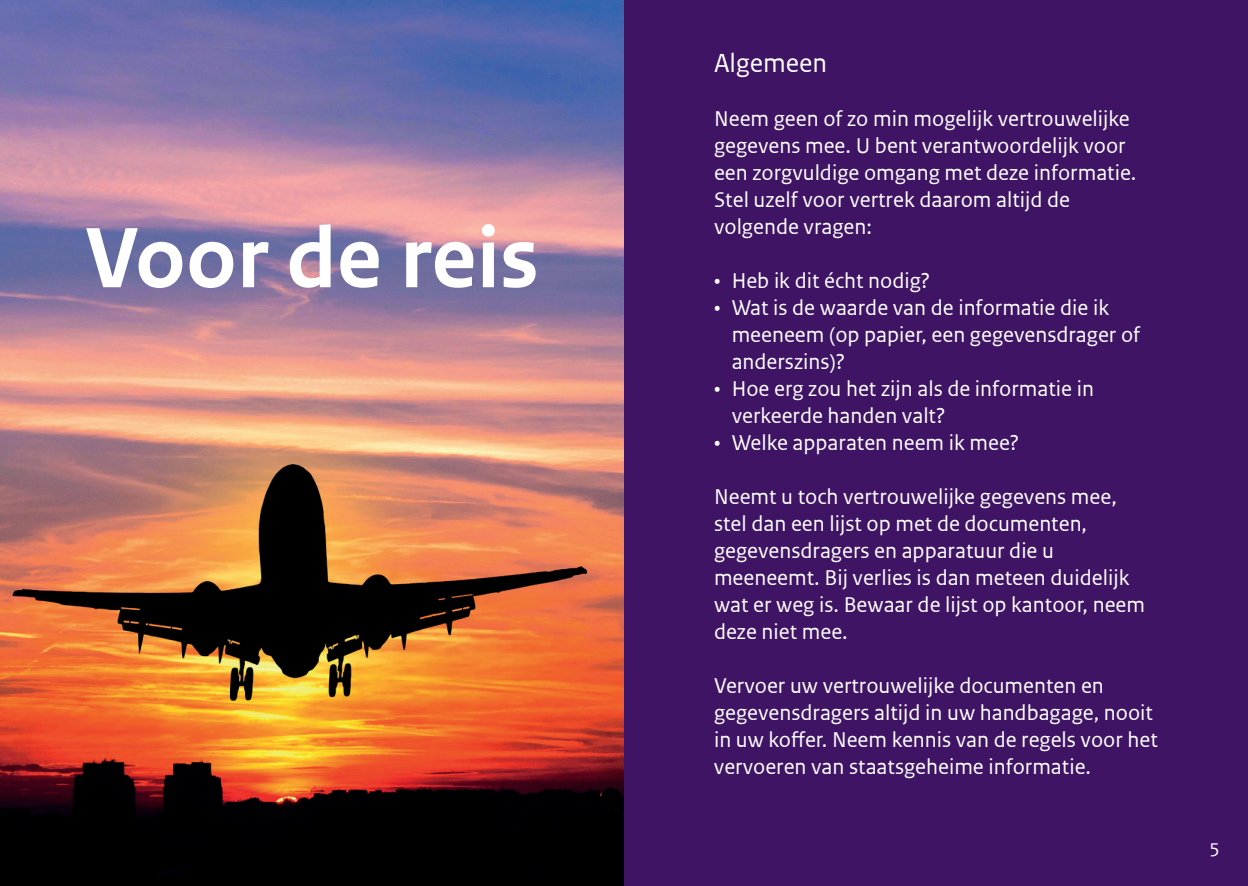
<style>
.page{position:relative;width:1248px;height:886px;background:#fff}
.page>*{position:absolute;margin:0;border:0;box-sizing:border-box;transform-origin:0 0}
.t1{font:700 90px "Rijksoverheid Sans Text TT";color:#fff}
.t2{font:27.5px "Rijksoverheid Sans Text TT";color:#fff}
.t3{font:22.5px/27px "Rijksoverheid Sans Text TT";color:#fff}
.t4{font:20px "Rijksoverheid Sans Text TT";color:#fff}
</style>
<div class="page">
<img style="left:0;top:0;width:624px;height:886px">
<div style="left:624px;top:0;width:623px;height:886px;background:#3f1464"></div>
<h1 class="t1" style="left:85px;top:207px;width:455px">Voor de reis</h1>
<p class="t2" style="left:714px;top:47px;width:114px">Algemeen</p>
<p class="t3" style="left:714px;top:105px;width:424px">Neem geen of zo min mogelijk vertrouwelijke gegevens mee. U bent verantwoordelijk voor een zorgvuldige omgang met deze informatie.<br>Stel uzelf voor vertrek daarom altijd de volgende vragen:</p>
<p class="t3" style="left:714px;top:267px;width:218px">• Heb ik dit écht nodig?</p>
<p class="t3" style="left:731px;top:294px;width:410px;text-indent:-18px">• Wat is de waarde van de informatie die ik meeneem (op papier, een gegevensdrager of anderszins)?</p>
<p class="t3" style="left:731px;top:375px;width:364px;text-indent:-18px">• Hoe erg zou het zijn als de informatie in verkeerde handen valt?</p>
<p class="t3" style="left:714px;top:429px;width:307px">• Welke apparaten neem ik mee?</p>
<p class="t3" style="left:714px;top:483px;width:432px">Neemt u toch vertrouwelijke gegevens mee, stel dan een lijst op met de documenten, gegevensdragers en apparatuur die u meeneemt. Bij verlies is dan meteen duidelijk wat er weg is. Bewaar de lijst op kantoor, neem deze niet mee.</p>
<p class="t3" style="left:714px;top:672px;width:445px">Vervoer uw vertrouwelijke documenten en gegevensdragers altijd in uw handbagage, nooit in uw koffer. Neem kennis van de regels voor het vervoeren van staatsgeheime informatie.</p>
<p class="t4" style="left:1209px;top:834px;width:11px">5</p>
</div>
